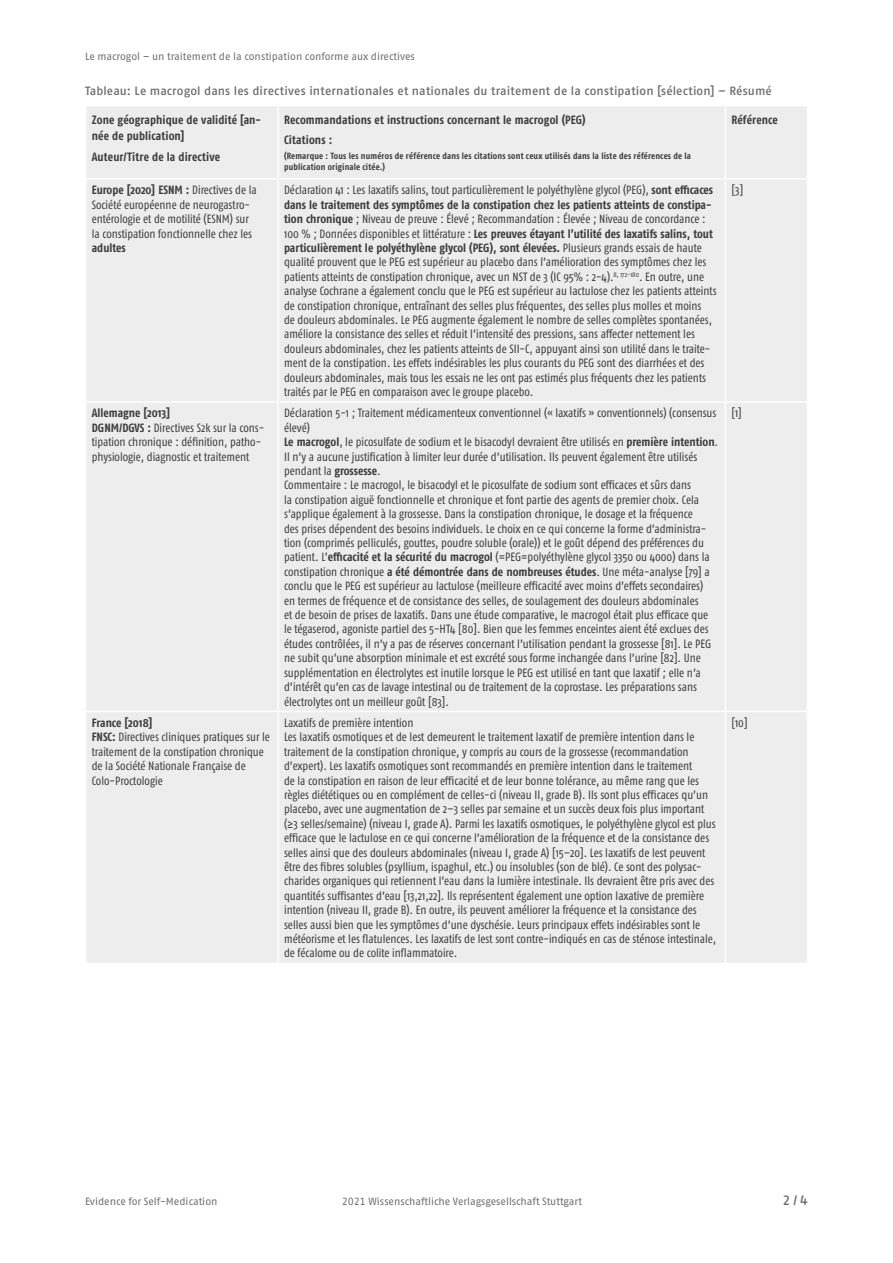
<style>
.page{position:relative;width:893px;height:1263px;background:#fff}
.page>*{position:absolute;margin:0;border:0;box-sizing:border-box;transform-origin:0 0}
.t1{font:500 13.5px "Fago Pro";color:#706f6f}
.t2{font:condensed 12px/14.4px "Fago Pro";color:#3c3c3b}
.t3{font:700 condensed 12px/16.5px "Fago Pro";letter-spacing:.01em;color:#3c3c3b}
.t4{font:500 12px "Fago Pro";letter-spacing:.01em;color:#706f6f}
.t5{font:10.5px "Fago Pro";letter-spacing:-.005em;color:#706f6f}
.t6{font:700 condensed 9px/10.8px "Fago Pro";letter-spacing:.02em;color:#3c3c3b}
.s1{font-weight:700}
</style>
<div class="page">
<div style="left:87px;top:106px;width:720px;height:857px;background:#ededee"></div>
<hr style="left:277px;top:106px;width:2px;height:72px;background:#fff">
<hr style="left:725px;top:106px;width:1px;height:72px;background:#fff">
<hr style="left:85px;top:178px;width:193px;height:1px;background:#fff">
<hr style="left:278px;top:178px;width:447px;height:1px;background:#fff">
<hr style="left:277px;top:179px;width:2px;height:222px;background:#fff">
<hr style="left:725px;top:178px;width:83px;height:1px;background:#fff">
<hr style="left:725px;top:179px;width:1px;height:222px;background:#fff">
<hr style="left:85px;top:401px;width:193px;height:2px;background:#fff">
<hr style="left:278px;top:401px;width:447px;height:2px;background:#fff">
<hr style="left:277px;top:403px;width:2px;height:308px;background:#fff">
<hr style="left:725px;top:401px;width:83px;height:2px;background:#fff">
<hr style="left:725px;top:403px;width:1px;height:308px;background:#fff">
<hr style="left:85px;top:711px;width:193px;height:1px;background:#fff">
<hr style="left:278px;top:711px;width:447px;height:1px;background:#fff">
<hr style="left:277px;top:712px;width:2px;height:251px;background:#fff">
<hr style="left:725px;top:711px;width:83px;height:1px;background:#fff">
<hr style="left:725px;top:712px;width:1px;height:251px;background:#fff">
<p class="t5" style="left:85px;top:50px;width:331px">Le macrogol – un traitement de la constipation conforme aux directives</p>
<p class="t4" style="left:85px;top:83px;width:688px">Tableau: Le macrogol dans les directives internationales et nationales du traitement de la constipation [sélection] – Résumé</p>
<p class="t3" style="left:92px;top:111px;width:171px">Zone géographique de validité [an&shy;née de publication]</p>
<p class="t3" style="left:92px;top:148px;width:130px">Auteur/Titre de la directive</p>
<p class="t3" style="left:284px;top:109px;width:303px;line-height:20.7px">Recommandations et instructions concernant le macrogol (PEG)<br>Citations :</p>
<p class="t6" style="left:284px;top:151px;width:408px">(Remarque : Tous les numéros de référence dans les citations sont ceux utilisés dans la liste des références de la publication originale citée.)</p>
<p class="t3" style="left:731px;top:111px;width:48px">Référence</p>
<p class="t2" style="left:92px;top:183px;width:166px"><span class="s1">Europe [2020] ESNM :</span> Directives de la Société européenne de neurogastro&shy;entérologie et de motilité (ESNM) sur la constipation fonctionnelle chez les</p>
<p class="t3" style="left:92px;top:239px;width:36px">adultes</p>
<p class="t2" style="left:284px;top:183px;width:434px">Déclaration 41 : Les laxatifs salins, tout particulièrement le polyéthylène glycol (PEG), <span class="s1">sont efficaces dans le traitement des symptômes de la constipation chez les patients atteints de constipa&shy;tion chronique</span> ; Niveau de preuve : Élevé ; Recommandation : Élevée ; Niveau de concordance :<br>100 % ; Données disponibles et littérature : <span class="s1">Les preuves étayant l’utilité des laxatifs salins, tout particulièrement le polyéthylène glycol (PEG), sont élevées.</span> Plusieurs grands essais de haute qualité prouvent que le PEG est supérieur au placebo dans l’amélioration des symptômes chez les patients atteints de constipation chronique, avec un NST de 3 (IC 95% : 2-4).<sup>8,</sup> <sup>172-180</sup>. En outre, une analyse Cochrane a également conclu que le PEG est supérieur au lactulose chez les patients atteints de constipation chronique, entraînant des selles plus fréquentes, des selles plus molles et moins<br>de douleurs abdominales. Le PEG augmente également le nombre de selles complètes spontanées, améliore la consistance des selles et réduit l’intensité des pressions, sans affecter nettement les douleurs abdominales, chez les patients atteints de SII-C, appuyant ainsi son utilité dans le traite&shy;ment de la constipation. Les effets indésirables les plus courants du PEG sont des diarrhées et des douleurs abdominales, mais tous les essais ne les ont pas estimés plus fréquents chez les patients traités par le PEG en comparaison avec le groupe placebo.</p>
<p class="t2" style="left:731px;top:183px;width:13px">[3]</p>
<p class="t2" style="left:92px;top:406px;width:174px"><span class="s1">Allemagne [2013]<br>DGNM/DGVS :</span> Directives S2k sur la cons&shy;tipation chronique : définition, patho&shy;physiologie, diagnostic et traitement</p>
<p class="t2" style="left:284px;top:406px;width:435px">Déclaration 5-1 ; Traitement médicamenteux conventionnel (« laxatifs » conventionnels) (consensus élevé)<br><span class="s1">Le macrogol</span>, le picosulfate de sodium et le bisacodyl devraient être utilisés en <span class="s1">première intention</span>.<br>Il n’y a aucune justification à limiter leur durée d’utilisation. Ils peuvent également être utilisés pendant la <span class="s1">grossesse</span>.<br>Commentaire : Le macrogol, le bisacodyl et le picosulfate de sodium sont efficaces et sûrs dans<br>la constipation aiguë fonctionnelle et chronique et font partie des agents de premier choix. Cela s’applique également à la grossesse. Dans la constipation chronique, le dosage et la fréquence<br>des prises dépendent des besoins individuels. Le choix en ce qui concerne la forme d’administra&shy;tion (comprimés pelliculés, gouttes, poudre soluble (orale)) et le goût dépend des préférences du patient. L’<span class="s1">efficacité et la sécurité du macrogol</span> (=PEG=polyéthylène glycol 3350 ou 4000) dans la constipation chronique <span class="s1">a été démontrée dans de nombreuses études</span>. Une méta-analyse [79] a conclu que le PEG est supérieur au lactulose (meilleure efficacité avec moins d’effets secondaires)<br>en termes de fréquence et de consistance des selles, de soulagement des douleurs abdominales<br>et de besoin de prises de laxatifs. Dans une étude comparative, le macrogol était plus efficace que le tégaserod, agoniste partiel des 5-HT4 [80]. Bien que les femmes enceintes aient été exclues des études contrôlées, il n’y a pas de réserves concernant l’utilisation pendant la grossesse [81]. Le PEG ne subit qu’une absorption minimale et est excrété sous forme inchangée dans l’urine [82]. Une supplémentation en électrolytes est inutile lorsque le PEG est utilisé en tant que laxatif ; elle n’a d’intérêt qu’en cas de lavage intestinal ou de traitement de la coprostase. Les préparations sans électrolytes ont un meilleur goût [83].</p>
<p class="t2" style="left:731px;top:406px;width:12px">[1]</p>
<p class="t2" style="left:92px;top:716px;width:180px"><span class="s1">France [2018]<br>FNSC:</span> Directives cliniques pratiques sur le traitement de la constipation chronique de la Société Nationale Française de<br>Colo-Proctologie</p>
<p class="t2" style="left:284px;top:716px;width:433px">Laxatifs de première intention<br>Les laxatifs osmotiques et de lest demeurent le traitement laxatif de première intention dans le traitement de la constipation chronique, y compris au cours de la grossesse (recommandation d’expert). Les laxatifs osmotiques sont recommandés en première intention dans le traitement<br>de la constipation en raison de leur efficacité et de leur bonne tolérance, au même rang que les règles diététiques ou en complément de celles-ci (niveau II, grade B). Ils sont plus efficaces qu’un placebo, avec une augmentation de 2–3 selles par semaine et un succès deux fois plus important (≥3 selles/semaine) (niveau I, grade A). Parmi les laxatifs osmotiques, le polyéthylène glycol est plus efficace que le lactulose en ce qui concerne l’amélioration de la fréquence et de la consistance des selles ainsi que des douleurs abdominales (niveau I, grade A) [15–20]. Les laxatifs de lest peuvent être des fibres solubles (psyllium, ispaghul, etc.) ou insolubles (son de blé). Ce sont des polysac&shy;charides organiques qui retiennent l’eau dans la lumière intestinale. Ils devraient être pris avec des quantités suffisantes d’eau [13,21,22]. Ils représentent également une option laxative de première intention (niveau II, grade B). En outre, ils peuvent améliorer la fréquence et la consistance des selles aussi bien que les symptômes d’une dyschésie. Leurs principaux effets indésirables sont le météorisme et les flatulences. Les laxatifs de lest sont contre-indiqués en cas de sténose intestinale, de fécalome ou de colite inflammatoire.</p>
<p class="t2" style="left:731px;top:716px;width:18px">[10]</p>
<p class="t5" style="left:85px;top:1195px;width:134px">Evidence for Self-Medication</p>
<p class="t5" style="left:342px;top:1195px;width:242px">2021 Wissenschaftliche Verlagsgesellschaft Stuttgart</p>
<p class="t1" style="left:782px;top:1192px;width:27px">2 / 4</p>
</div>
